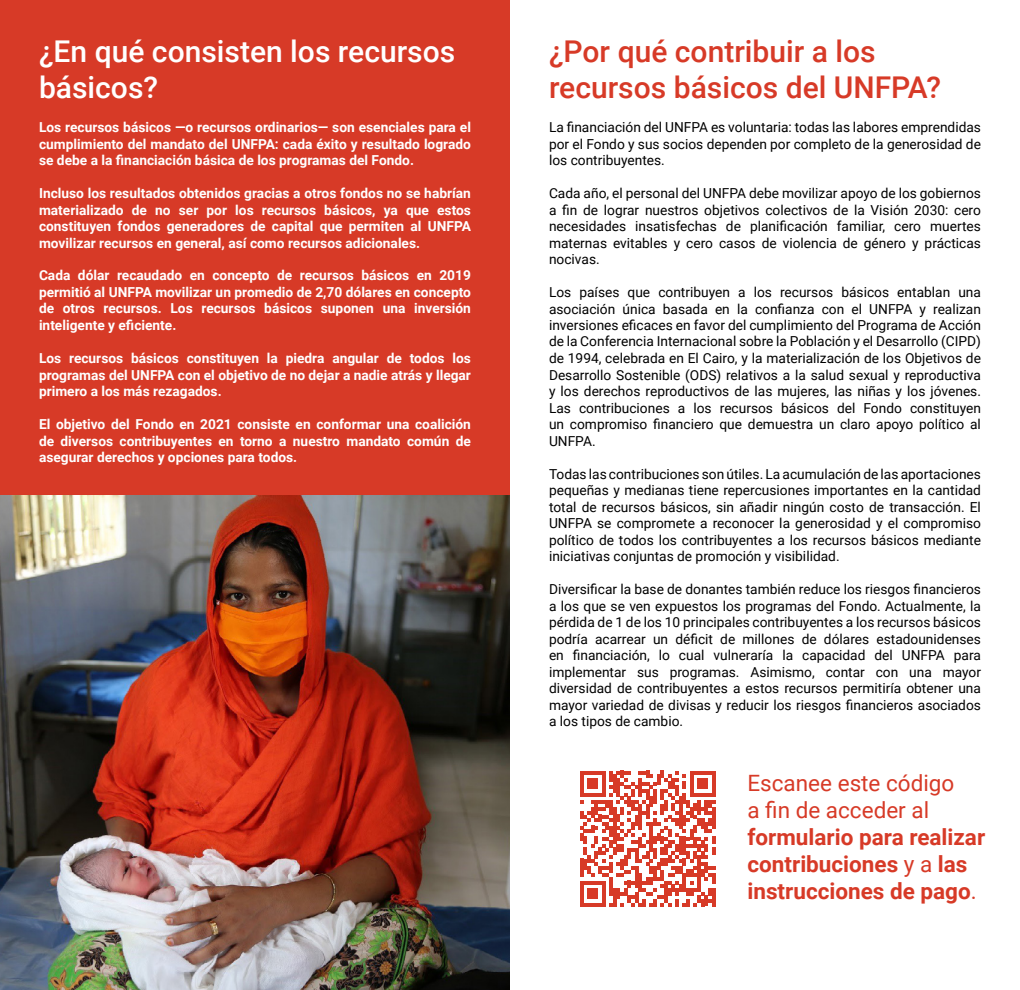
<style>
.page{position:relative;width:1020px;height:990px;background:#fff}
.page>*{position:absolute;margin:0;border:0;box-sizing:border-box;transform-origin:0 0}
.t1{font:500 30px/36px "Roboto";color:#d73a27}
.t2{font:500 30px/36px "Roboto";color:#fff}
.t3{font:700 22.5px/27px "Roboto";color:#d73a27}
.t4{font:22.5px/27px "Roboto";color:#d73a27}
.t5{font:13.75px/16.5px "Roboto";color:#000;text-align:justify}
.t6{font:700 13.75px/16.5px "Roboto";color:#fff;text-align:justify}
.s1{font-weight:400}
</style>
<div class="page">
<img style="left:0;top:495px;width:510px;height:495px">
<div style="left:0;top:0;width:510px;height:495px;background:#d73a27"></div>
<svg style="left:580px;top:771px;width:135px;height:135px"></svg>
<hr style="left:712px;top:888px;width:3px;height:18px;background:#d73a27">
<h1 class="t2" style="left:39px;top:32px;width:418px">¿En qué consisten los recursos básicos?</h1>
<p class="t6" style="left:39px;top:118px;width:434px">Los recursos básicos —o recursos ordinarios— son esenciales para el cumplimiento del mandato del UNFPA: cada éxito y resultado logrado se debe a la financiación básica de los programas del Fondo.</p>
<p class="t6" style="left:39px;top:184px;width:433px">Incluso los resultados obtenidos gracias a otros fondos no se habrían materializado de no ser por los recursos básicos, ya que estos constituyen fondos generadores de capital que permiten al UNFPA movilizar recursos en general, así como recursos adicionales.</p>
<p class="t6" style="left:39px;top:267px;width:434px">Cada dólar recaudado en concepto de recursos básicos en 2019 permitió al UNFPA movilizar un promedio de 2,70 dólares en concepto de otros recursos. Los recursos básicos suponen una inversión inteligente y eficiente.</p>
<p class="t6" style="left:39px;top:349px;width:434px">Los recursos básicos constituyen la piedra angular de todos los programas del UNFPA con el objetivo de no dejar a nadie atrás y llegar primero a los más rezagados.</p>
<p class="t6" style="left:39px;top:415px;width:433px">El objetivo del Fondo en 2021 consiste en conformar una coalición de diversos contribuyentes en torno a nuestro mandato común de asegurar derechos y opciones para todos.</p>
<h1 class="t1" style="left:549px;top:32px;width:394px">¿Por qué contribuir a los recursos básicos del UNFPA?</h1>
<p class="t5" style="left:549px;top:118px;width:434px">La financiación del UNFPA es voluntaria: todas las labores emprendidas por el Fondo y sus socios dependen por completo de la generosidad de los contribuyentes.</p>
<p class="t5" style="left:549px;top:184px;width:434px">Cada año, el personal del UNFPA debe movilizar apoyo de los gobiernos a fin de lograr nuestros objetivos colectivos de la Visión 2030: cero necesidades insatisfechas de planificación familiar, cero muertes maternas evitables y cero casos de violencia de género y prácticas nocivas.</p>
<p class="t5" style="left:549px;top:283px;width:434px">Los países que contribuyen a los recursos básicos entablan una asociación única basada en la confianza con el UNFPA y realizan inversiones eficaces en favor del cumplimiento del Programa de Acción de la Conferencia Internacional sobre la Población y el Desarrollo (CIPD) de 1994, celebrada en El Cairo, y la materialización de los Objetivos de Desarrollo Sostenible (ODS) relativos a la salud sexual y reproductiva y los derechos reproductivos de las mujeres, las niñas y los jóvenes.<br>Las contribuciones a los recursos básicos del Fondo constituyen un compromiso financiero que demuestra un claro apoyo político al UNFPA.</p>
<p class="t5" style="left:549px;top:465px;width:434px">Todas las contribuciones son útiles. La acumulación de las aportaciones pequeñas y medianas tiene repercusiones importantes en la cantidad total de recursos básicos, sin añadir ningún costo de transacción. El UNFPA se compromete a reconocer la generosidad y el compromiso político de todos los contribuyentes a los recursos básicos mediante iniciativas conjuntas de promoción y visibilidad.</p>
<p class="t5" style="left:549px;top:580px;width:434px">Diversificar la base de donantes también reduce los riesgos financieros a los que se ven expuestos los programas del Fondo. Actualmente, la pérdida de 1 de los 10 principales contribuyentes a los recursos básicos podría acarrear un déficit de millones de dólares estadounidenses en financiación, lo cual vulneraría la capacidad del UNFPA para implementar sus programas. Asimismo, contar con una mayor diversidad de contribuyentes a estos recursos permitiría obtener una mayor variedad de divisas y reducir los riesgos financieros asociados a los tipos de cambio.</p>
<h2 class="t4" style="left:748px;top:769px;width:208px">Escanee este código a fin de acceder al</h2>
<h2 class="t3" style="left:748px;top:823px;width:239px">formulario para realizar contribuciones <span class="s1">y a</span> las instrucciones de pago<span class="s1">.</span></h2>
</div>
